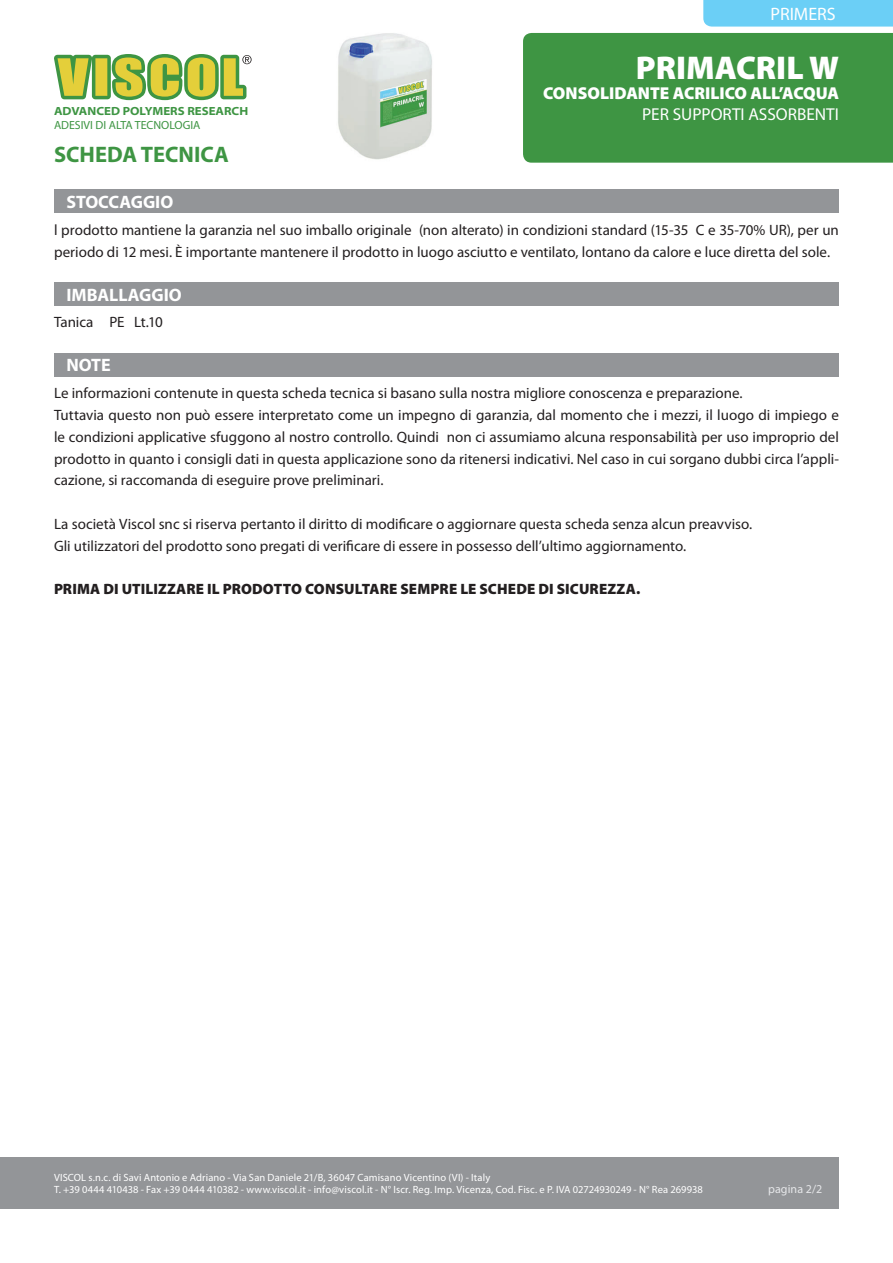
<style>
.page{position:relative;width:893px;height:1263px;background:#fff}
.page>*{position:absolute;margin:0;border:0;box-sizing:border-box;transform-origin:0 0}
.t1{font:900 33px "Myriad Pro";color:#fff}
.t2{font:700 22.5px "Myriad Pro";color:#3e9543}
.t3{font:700 18px "Myriad Pro";color:#fff}
.t4{font:18px "Myriad Pro";letter-spacing:-.005em;color:#fff}
.t5{font:900 17.25px "Myriad Pro";color:#fff}
.t6{font:17.25px "Myriad Pro";color:#fff}
.t7{font:15px/21.8px "Myriad Pro";color:#231f20}
.t8{font:900 15px "Myriad Pro";letter-spacing:.01em;color:#231f20}
.t9{font:12px "Myriad Pro";letter-spacing:.005em;color:#e6e7e9}
.t10{font:700 semi-expanded 11.85px "Myriad Pro";color:#3e9543}
.t11{font:11.85px "Myriad Pro";color:#3e9543}
.t12{font:10.5px/12.6px "Myriad Pro";letter-spacing:.01em;color:#fff}
</style>
<div class="page">
<svg style="left:54px;top:54px;width:198px;height:46px;background:#aec361"></svg>
<div style="left:523px;top:33px;width:370px;height:130px;background:#3e9543"></div>
<div style="left:703px;top:0;width:190px;height:27px;background:#6bcff6"></div>
<div style="left:0;top:1157px;width:839px;height:52px;background:#939598"></div>
<div style="left:54px;top:190px;width:785px;height:23px;background:#939598"></div>
<div style="left:54px;top:282px;width:785px;height:24px;background:#939598"></div>
<div style="left:54px;top:353px;width:785px;height:23px;background:#939598"></div>
<img style="left:338px;top:33px;width:94px;height:127px">
<p class="t10" style="left:54px;top:104px;width:196px">ADVANCED POLYMERS RESEARCH</p>
<p class="t11" style="left:54px;top:118px;width:148px">ADESIVI DI ALTA TECNOLOGIA</p>
<h2 class="t2" style="left:54px;top:142px;width:176px">SCHEDA TECNICA</h2>
<p class="t4" style="left:771px;top:4px;width:67px">PRIMERS</p>
<h1 class="t1" style="left:636px;top:49px;width:205px">PRIMACRIL W</h1>
<p class="t5" style="left:543px;top:84px;width:297px">CONSOLIDANTE ACRILICO ALL’ACQUA</p>
<p class="t6" style="left:642px;top:105px;width:198px">PER SUPPORTI ASSORBENTI</p>
<p class="t3" style="left:66px;top:192px;width:108px">STOCCAGGIO</p>
<p class="t7" style="left:54px;top:219px;width:786px">l prodotto mantiene la garanzia nel suo imballo originale (non alterato) in condizioni standard (15-35 C e 35-70% UR), per un periodo di 12 mesi. È importante mantenere il prodotto in luogo asciutto e ventilato, lontano da calore e luce diretta del sole.</p>
<p class="t3" style="left:66px;top:284px;width:117px">IMBALLAGGIO</p>
<p class="t7" style="left:54px;top:312px;width:110px">Tanica PE Lt.10</p>
<p class="t3" style="left:66px;top:355px;width:46px">NOTE</p>
<p class="t7" style="left:54px;top:383px;width:786px">Le informazioni contenute in questa scheda tecnica si basano sulla nostra migliore conoscenza e preparazione.<br>Tuttavia questo non può essere interpretato come un impegno di garanzia, dal momento che i mezzi, il luogo di impiego e le condizioni applicative sfuggono al nostro controllo. Quindi non ci assumiamo alcuna responsabilità per uso improprio del prodotto in quanto i consigli dati in questa applicazione sono da ritenersi indicativi. Nel caso in cui sorgano dubbi circa l’appli&shy;cazione, si raccomanda di eseguire prove preliminari.</p>
<p class="t7" style="left:54px;top:513px;width:700px">La società Viscol snc si riserva pertanto il diritto di modificare o aggiornare questa scheda senza alcun preavviso.<br>Gli utilizzatori del prodotto sono pregati di verificare di essere in possesso dell’ultimo aggiornamento.</p>
<p class="t8" style="left:54px;top:580px;width:588px">PRIMA DI UTILIZZARE IL PRODOTTO CONSULTARE SEMPRE LE SCHEDE DI SICUREZZA.</p>
<p class="t12" style="left:54px;top:1171px;width:650px">VISCOL s.n.c. di Savi Antonio e Adriano - Via San Daniele 21/B, 36047 Camisano Vicentino (VI) - Italy<br>T. +39 0444 410438 - Fax +39 0444 410382 - www.viscol.it - info@viscol.it - N° Iscr. Reg. Imp. Vicenza, Cod. Fisc. e P. IVA 02724930249 - N° Rea 269938</p>
<p class="t9" style="left:768px;top:1183px;width:56px">pagina 2/2</p>
</div>
